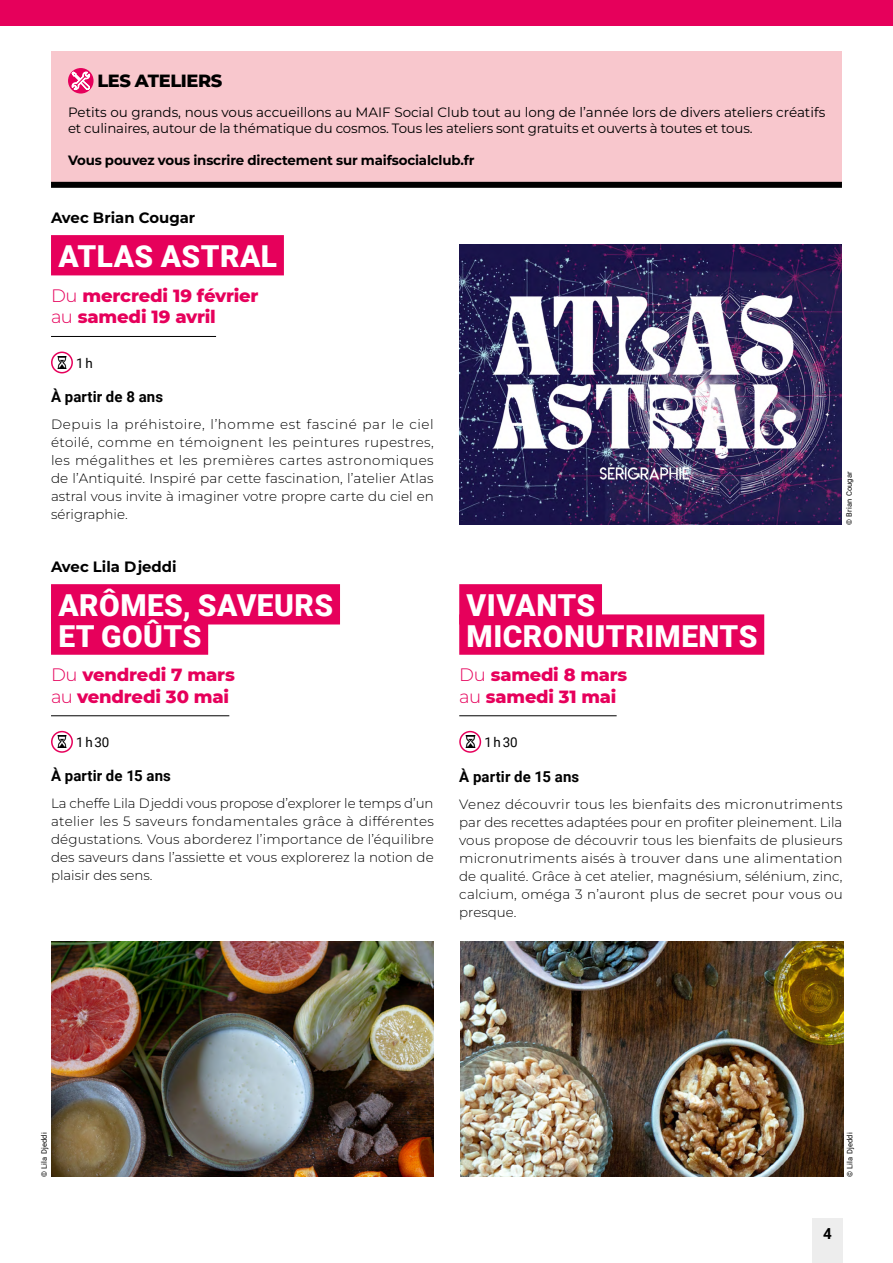
<style>
.page{position:relative;width:893px;height:1263px;background:#fff}
.page>*{position:absolute;margin:0;border:0;box-sizing:border-box;transform-origin:0 0}
.t1{font:900 30.3px/30.3px "Roboto";letter-spacing:.015em;color:#fff}
.t2{font:800 18px/21.6px "Montserrat";letter-spacing:-.01em;color:#e6005b}
.t3{font:800 18px "Montserrat";letter-spacing:-.02em;color:#000}
.t4{font:700 15.15px "Roboto";color:#000}
.t5{font:700 15px "Roboto";letter-spacing:.01em;color:#000}
.t6{font:700 15px "Montserrat";color:#000}
.t7{font:300 13.5px/18px "Montserrat";letter-spacing:.005em;color:#000;text-align:justify}
.t8{font:13.5px/16.2px "Montserrat";letter-spacing:-.01em;color:#000}
.t9{font:700 13.5px "Montserrat";letter-spacing:-.01em;color:#000}
.t10{font:13.5px "Roboto";color:#000}
.t11{font:7.5px "Roboto";letter-spacing:.025em;color:#000}
.s1{font-weight:300}
</style>
<div class="page">
<div style="left:812px;top:1218px;width:31px;height:45px;background:#ededed"></div>
<div style="left:0;top:0;width:893px;height:26px;background:#e6005b"></div>
<div style="left:459px;top:584px;width:143px;height:40px;background:#e6005b"></div>
<div style="left:459px;top:614px;width:305px;height:41px;background:#e6005b"></div>
<hr style="left:459px;top:715px;width:158px;height:1px;background:#000">
<svg style="left:460px;top:732px;width:20px;height:20px"></svg>
<svg style="left:464px;top:736px;width:12px;height:12px"></svg>
<div style="left:459px;top:731px;width:22px;height:22px;border:2px solid #e6005b;border-radius:50%"></div>
<img style="left:461px;top:941px;width:382px;height:236px">
<div style="left:51px;top:584px;width:289px;height:40px;background:#e6005b"></div>
<div style="left:51px;top:614px;width:157px;height:41px;background:#e6005b"></div>
<hr style="left:51px;top:715px;width:178px;height:1px;background:#000">
<svg style="left:52px;top:732px;width:20px;height:20px"></svg>
<svg style="left:56px;top:736px;width:12px;height:12px"></svg>
<div style="left:51px;top:731px;width:22px;height:22px;border:2px solid #e6005b;border-radius:50%"></div>
<img style="left:51px;top:941px;width:383px;height:236px">
<div style="left:51px;top:235px;width:233px;height:40px;background:#e6005b"></div>
<hr style="left:51px;top:336px;width:165px;height:1px;background:#000">
<svg style="left:52px;top:352px;width:20px;height:21px"></svg>
<svg style="left:56px;top:357px;width:12px;height:11px"></svg>
<div style="left:51px;top:352px;width:22px;height:21px;border:2px solid #e6005b;border-radius:50%"></div>
<img style="left:459px;top:245px;width:383px;height:280px">
<div style="left:51px;top:51px;width:791px;height:131px;background:#f8c7cd"></div>
<svg style="left:68px;top:68px;width:26px;height:26px"></svg>
<svg style="left:72px;top:71px;width:18px;height:19px"></svg>
<div style="left:51px;top:182px;width:791px;height:6px;background:#000"></div>
<h2 class="t3" style="left:97px;top:68px;width:127px">LES ATELIERS</h2>
<p class="t8" style="left:68px;top:104px;width:759px">Petits ou grands, nous vous accueillons au MAIF Social Club tout au long de l’année lors de divers ateliers créatifs et culinaires, autour de la thématique du cosmos. Tous les ateliers sont gratuits et ouverts à toutes et tous.</p>
<p class="t9" style="left:68px;top:152px;width:408px">Vous pouvez vous inscrire directement sur maifsocialclub.fr</p>
<p class="t6" style="left:51px;top:208px;width:146px">Avec Brian Cougar</p>
<h1 class="t1" style="left:58px;top:240px;width:220px">ATLAS ASTRAL</h1>
<h2 class="t2" style="left:51px;top:284px;width:209px"><span class="s1">Du</span> mercredi 19 février <span class="s1">au</span> samedi 19 avril</h2>
<p class="t10" style="left:76px;top:354px;width:18px">1 h</p>
<p class="t5" style="left:51px;top:386px;width:114px">À partir de 8 ans</p>
<p class="t7" style="left:51px;top:414px;width:384px">Depuis la préhistoire, l’homme est fasciné par le ciel étoilé, comme en témoignent les peintures rupestres, les mégalithes et les premières cartes astronomiques de l’Antiquité. Inspiré par cette fascination, l’atelier Atlas astral vous invite à imaginer votre propre carte du ciel en sérigraphie.</p>
<p class="t6" style="left:51px;top:557px;width:127px">Avec Lila Djeddi</p>
<h1 class="t1" style="left:58px;top:589px;width:276px">ARÔMES, SAVEURS<br>ET GOÛTS</h1>
<h2 class="t2" style="left:51px;top:663px;width:185px"><span class="s1">Du</span> vendredi 7 mars <span class="s1">au</span> vendredi 30 mai</h2>
<p class="t10" style="left:76px;top:733px;width:35px">1 h 30</p>
<p class="t5" style="left:51px;top:766px;width:122px">À partir de 15 ans</p>
<p class="t7" style="left:51px;top:794px;width:384px">La cheffe Lila Djeddi vous propose d’explorer le temps d’un atelier les 5 saveurs fondamentales grâce à différentes dégustations. Vous aborderez l’importance de l’équilibre des saveurs dans l’assiette et vous explorerez la notion de plaisir des sens.</p>
<p class="t11" style="left:844px;top:525px;width:55px;rotate:-90deg">© Brian Cougar</p>
<h1 class="t1" style="left:467px;top:589px;width:292px">VIVANTS<br>MICRONUTRIMENTS</h1>
<h2 class="t2" style="left:459px;top:663px;width:170px"><span class="s1">Du</span> samedi 8 mars <span class="s1">au</span> samedi 31 mai</h2>
<p class="t10" style="left:484px;top:733px;width:35px">1 h 30</p>
<p class="t5" style="left:459px;top:767px;width:122px">À partir de 15 ans</p>
<p class="t7" style="left:459px;top:795px;width:385px">Venez découvrir tous les bienfaits des micronutriments par des recettes adaptées pour en profiter pleinement. Lila vous propose de découvrir tous les bienfaits de plusieurs micronutriments aisés à trouver dans une alimentation de qualité. Grâce à cet atelier, magnésium, sélénium, zinc, calcium, oméga 3 n’auront plus de secret pour vous ou presque.</p>
<p class="t11" style="left:39px;top:1177px;width:46px;rotate:-90deg">© Lila Djeddi</p>
<p class="t11" style="left:844px;top:1177px;width:46px;rotate:-90deg">© Lila Djeddi</p>
<p class="t4" style="left:823px;top:1223px;width:10px">4</p>
</div>
